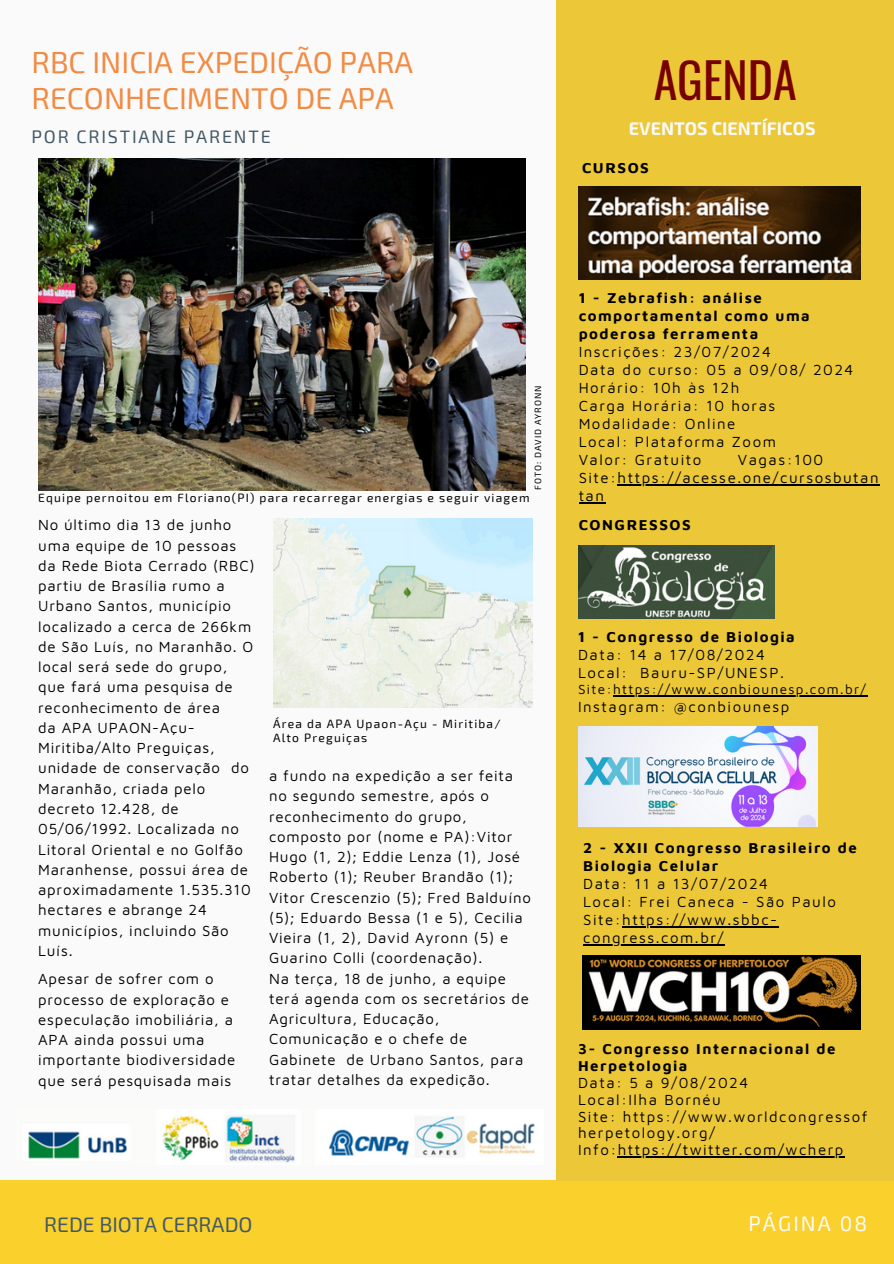
<style>
.page{position:relative;width:894px;height:1264px;background:#fff}
.page>*{position:absolute;margin:0;border:0;box-sizing:border-box;transform-origin:0 0}
.t1{font:48px "Oswald";color:#700}
.t2{font:30px/36px "Exo 2";color:#f28b43}
.t3{font:21px "Exo 2";color:#435967}
.t4{font:21px "Exo 2";letter-spacing:.1em;color:#fafafa}
.t5{font:18px "Exo 2";letter-spacing:.1em;color:#435967}
.t6{font:700 18px "Exo 2";color:#fafafa}
.t7{font:15px/20.2px "Maven Pro";letter-spacing:.05em;color:#000}
.t8{font:15px "Maven Pro";letter-spacing:.1em;color:#000}
.t9{font:700 15px/18px "Maven Pro";letter-spacing:.1em;color:#000}
.t10{font:13.5px "Maven Pro";letter-spacing:.1em;color:#000}
.t11{font:12px/14px "Exo 2";letter-spacing:.1em;color:#000}
.t12{font:9px "Exo 2";letter-spacing:.1em;color:#000}
</style>
<div class="page">
<div style="left:0;top:0;width:893px;height:1263px;background:#fafafa"></div>
<div style="left:0;top:1180px;width:893px;height:83px;background:#fad02c"></div>
<div style="left:556px;top:0;width:337px;height:1180px;background:#ecc737"></div>
<img style="left:28px;top:1116px;width:507px;height:47px">
<img style="left:582px;top:955px;width:277px;height:74px">
<img style="left:578px;top:187px;width:281px;height:92px">
<img style="left:578px;top:545px;width:195px;height:73px">
<img style="left:578px;top:726px;width:239px;height:100px">
<img style="left:38px;top:159px;width:487px;height:332px">
<img style="left:273px;top:518px;width:259px;height:189px">
<hr style="left:617px;top:484px;width:262px;height:1px;background:#000">
<svg style="left:578px;top:502px;width:27px;height:1px"></svg>
<hr style="left:617px;top:1156px;width:227px;height:1px;background:#000">
<hr style="left:613px;top:695px;width:254px;height:1px;background:#000">
<hr style="left:622px;top:926px;width:156px;height:1px;background:#000">
<hr style="left:583px;top:944px;width:142px;height:1px;background:#000">
<p class="t2" style="left:31px;top:43px;width:383px">RBC INICIA EXPEDIÇÃO PARA<br>RECONHECIMENTO DE APA</p>
<p class="t5" style="left:31px;top:125px;width:241px">POR CRISTIANE PARENTE</p>
<p class="t1" style="left:653px;top:43px;width:145px">AGENDA</p>
<p class="t6" style="left:628px;top:117px;width:188px">EVENTOS CIENTÍFICOS</p>
<p class="t9" style="left:582px;top:159px;width:68px">CURSOS</p>
<p class="t12" style="left:532px;top:489px;width:105px;rotate:-90deg">FOTO: DAVID AYRONN</p>
<p class="t11" style="left:38px;top:490px;width:493px">Equipe pernoitou em Floriano(PI) para recarregar energias e seguir viagem</p>
<p class="t7" style="left:38px;top:514px;width:218px">No último dia 13 de junho uma equipe de 10 pessoas da Rede Biota Cerrado (RBC) partiu de Brasília rumo a<br>Urbano Santos, município localizado a cerca de 266km de São Luís, no Maranhão. O local será sede do grupo, que fará uma pesquisa de reconhecimento de área</p>
<p class="t7" style="left:38px;top:717px;width:214px">da APA UPAON-Açu-<br>Miritiba/Alto Preguiças, unidade de conservação do<br>Maranhão, criada pelo decreto 12.428, de<br>05/06/1992. Localizada no<br>Litoral Oriental e no Golfão<br>Maranhense, possui área de aproximadamente 1.535.310 hectares e abrange 24 municípios, incluindo São<br>Luís.</p>
<p class="t7" style="left:38px;top:968px;width:198px">Apesar de sofrer com o processo de exploração e especulação imobiliária, a<br>APA ainda possui uma importante biodiversidade que será pesquisada mais</p>
<p class="t11" style="left:273px;top:716px;width:229px">Área da APA Upaon-Açu - Miritiba/<br>Alto Preguiças</p>
<h3 class="t7" style="left:269px;top:765px;width:263px">a fundo na expedição a ser feita no segundo semestre, após o reconhecimento do grupo, composto por (nome e PA):Vitor<br>Hugo (1, 2); Eddie Lenza (1), José<br>Roberto (1); Reuber Brandão (1);<br>Vitor Crescenzio (5); Fred Balduíno (5); Eduardo Bessa (1 e 5), Cecilia<br>Vieira (1, 2), David Ayronn (5) e<br>Guarino Colli (coordenação).</h3>
<h3 class="t7" style="left:269px;top:967px;width:261px">Na terça, 18 de junho, a equipe terá agenda com os secretários de<br>Agricultura, Educação,<br>Comunicação e o chefe de<br>Gabinete de Urbano Santos, para tratar detalhes da expedição.</h3>
<p class="t9" style="left:578px;top:288px;width:232px">1 - Zebrafish: análise comportamental como uma poderosa ferramenta</p>
<p class="t8" style="left:578px;top:342px;width:194px">Inscrições: 23/07/2024</p>
<p class="t8" style="left:578px;top:360px;width:276px">Data do curso: 05 a 09/08/ 2024</p>
<p class="t8" style="left:578px;top:378px;width:162px">Horário: 10h às 12h</p>
<p class="t8" style="left:578px;top:396px;width:198px">Carga Horária: 10 horas</p>
<p class="t8" style="left:578px;top:414px;width:158px">Modalidade: Online</p>
<p class="t8" style="left:578px;top:432px;width:199px">Local: Plataforma Zoom</p>
<h1 class="t8" style="left:578px;top:450px;width:124px">Valor: Gratuito</h1>
<h1 class="t8" style="left:737px;top:450px;width:87px">Vagas:100</h1>
<h4 class="t8" style="left:578px;top:468px;width:301px">Site:https://acesse.one/cursosbutan</h4>
<h6 class="t7" style="left:578px;top:485px;width:27px">tan</h6>
<p class="t9" style="left:578px;top:516px;width:113px">CONGRESSOS</p>
<p class="t9" style="left:578px;top:627px;width:218px">1 - Congresso de Biologia</p>
<p class="t8" style="left:578px;top:645px;width:188px">Data: 14 a 17/08/2024</p>
<p class="t8" style="left:578px;top:663px;width:207px">Local: Bauru-SP/UNESP.</p>
<p class="t10" style="left:578px;top:680px;width:289px">Site:https://www.conbiounesp.com.br/</p>
<p class="t8" style="left:578px;top:697px;width:213px">Instagram: @conbiounesp</p>
<p class="t9" style="left:583px;top:838px;width:275px">2 - XXII Congresso Brasileiro de<br>Biologia Celular</p>
<p class="t8" style="left:583px;top:874px;width:186px">Data: 11 a 13/07/2024</p>
<p class="t8" style="left:583px;top:892px;width:254px">Local: Frei Caneca - São Paulo</p>
<p class="t8" style="left:583px;top:910px;width:195px">Site:https://www.sbbc-</p>
<p class="t8" style="left:583px;top:928px;width:142px">congress.com.br/</p>
<p class="t9" style="left:578px;top:1039px;width:259px">3- Congresso Internacional de</p>
<p class="t9" style="left:578px;top:1056px;width:111px">Herpetologia</p>
<p class="t8" style="left:578px;top:1073px;width:172px">Data: 5 a 9/08/2024</p>
<p class="t8" style="left:578px;top:1090px;width:144px">Local:Ilha Bornéu</p>
<p class="t8" style="left:578px;top:1107px;width:291px">Site: https://www.worldcongressof</p>
<h6 class="t8" style="left:578px;top:1123px;width:138px">herpetology.org/</h6>
<p class="t8" style="left:578px;top:1140px;width:267px">Info:https://twitter.com/wcherp</p>
<p class="t3" style="left:44px;top:1210px;width:210px">REDE BIOTA CERRADO</p>
<p class="t4" style="left:748px;top:1209px;width:120px">PÁGINA 08</p>
</div>
